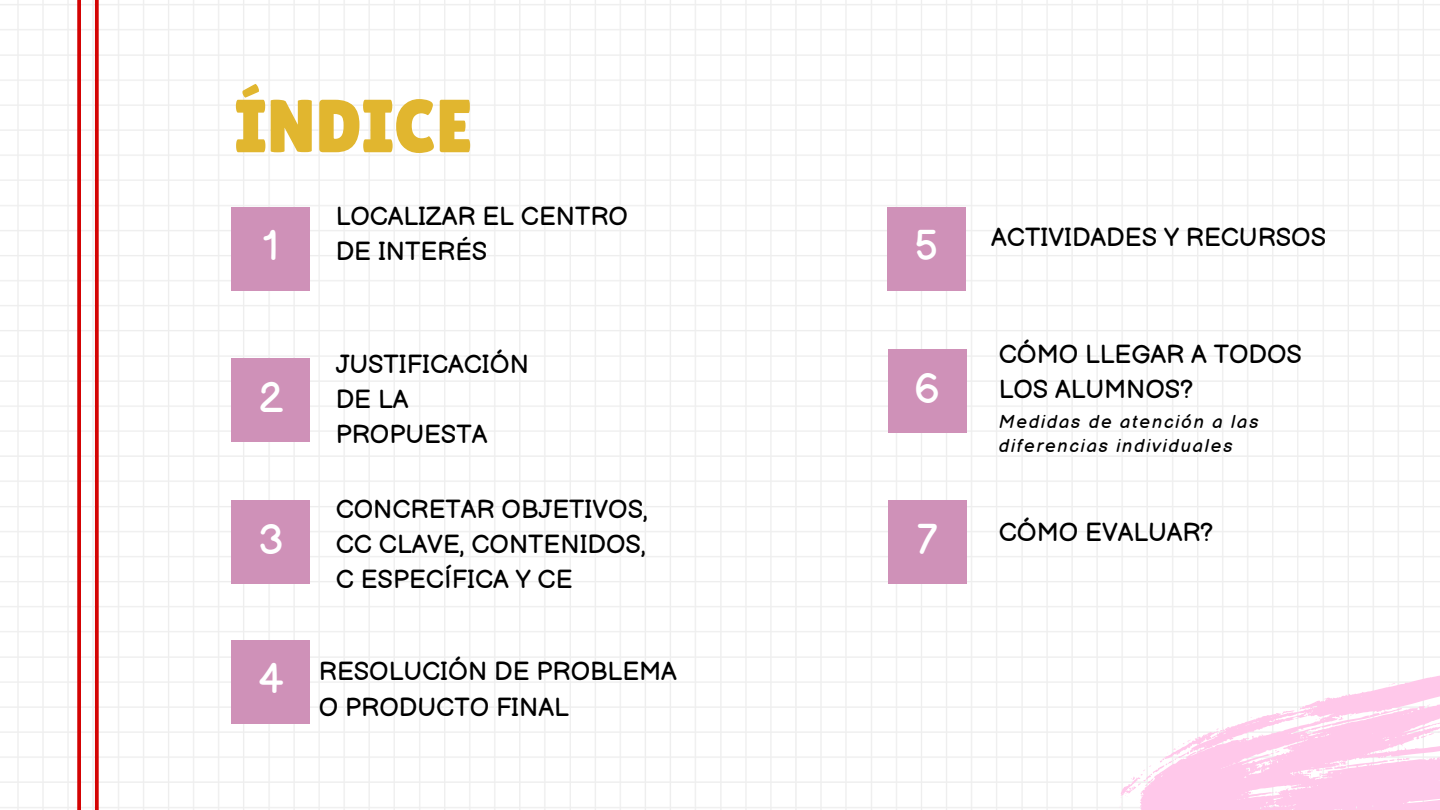
<style>
.page{position:relative;width:1440px;height:810px;background:#fff}
.page>*{position:absolute;margin:0;border:0;box-sizing:border-box;transform-origin:0 0}
.t1{font:75px "Lilita One";color:#e1b62f}
.t2{font:42px "Balsamiq Sans";color:#fff}
.t3{font:25.5px/35.2px "Balsamiq Sans";color:#000}
.t4{font:italic 18.3px/24.8px "Balsamiq Sans";letter-spacing:.1em;color:#000}
</style>
<div class="page">
<svg style="left:77px;top:0;width:4px;height:810px;background:#d61212"></svg>
<svg style="left:95px;top:0;width:4px;height:810px;background:#d61515"></svg>
<div style="left:231px;top:207px;width:79px;height:83px;background:#cf91b8"></div>
<div style="left:231px;top:358px;width:79px;height:84px;background:#cf91b8"></div>
<div style="left:231px;top:501px;width:79px;height:83px;background:#cf91b8"></div>
<div style="left:231px;top:640px;width:79px;height:83px;background:#cf91b8"></div>
<div style="left:887px;top:207px;width:79px;height:83px;background:#cf91b8"></div>
<div style="left:888px;top:350px;width:78px;height:83px;background:#cf91b8"></div>
<div style="left:888px;top:501px;width:78px;height:83px;background:#cf91b8"></div>
<svg style="left:1052px;top:670px;width:388px;height:140px"></svg>
<h1 class="t1" style="left:235px;top:83px;width:240px">ÍNDICE</h1>
<h2 class="t2" style="left:263px;top:222px;width:18px">1</h2>
<h2 class="t2" style="left:259px;top:374px;width:26px">2</h2>
<h2 class="t2" style="left:258px;top:516px;width:27px">3</h2>
<h2 class="t2" style="left:258px;top:655px;width:27px">4</h2>
<p class="t3" style="left:336px;top:199px;width:294px">LOCALIZAR EL CENTRO<br>DE INTERÉS</p>
<p class="t3" style="left:336px;top:347px;width:195px">JUSTIFICACIÓN<br>DE LA<br>PROPUESTA</p>
<p class="t3" style="left:336px;top:493px;width:314px;text-align:justify">CONCRETAR OBJETIVOS, CC CLAVE, CONTENIDOS, C ESPECÍFICA Y CE</p>
<p class="t3" style="left:319px;top:655px;width:359px">RESOLUCIÓN DE PROBLEMA<br>O PRODUCTO FINAL</p>
<h2 class="t2" style="left:914px;top:222px;width:26px">5</h2>
<h2 class="t2" style="left:914px;top:365px;width:27px">6</h2>
<h2 class="t2" style="left:917px;top:516px;width:22px">7</h2>
<p class="t3" style="left:991px;top:221px;width:336px">ACTIVIDADES Y RECURSOS</p>
<p class="t3" style="left:999px;top:337px;width:305px">CÓMO LLEGAR A TODOS<br>LOS ALUMNOS?</p>
<p class="t4" style="left:999px;top:410px;width:261px">Medidas de atención a las diferencias individuales</p>
<p class="t3" style="left:999px;top:516px;width:216px">CÓMO EVALUAR?</p>
</div>
